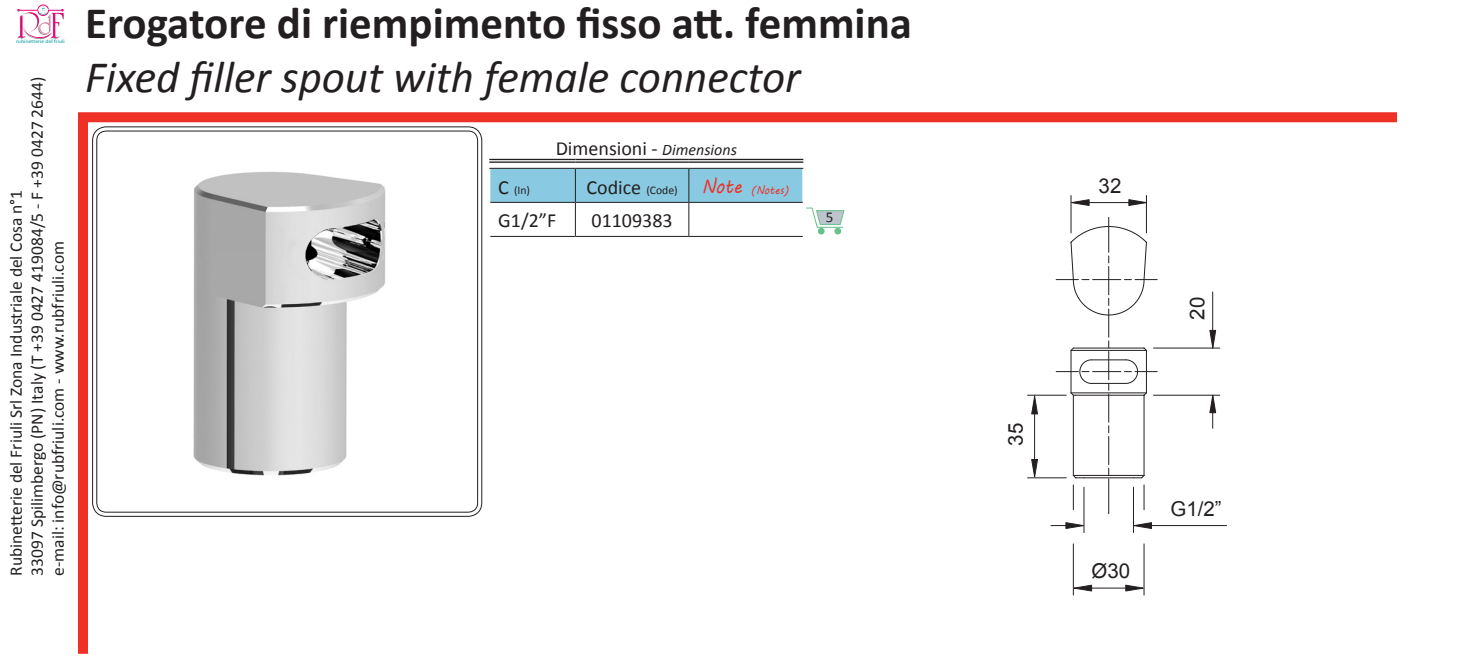
<style>
.page{position:relative;width:1475px;height:660px;background:#fff}
.page>*{position:absolute;margin:0;border:0;box-sizing:border-box;transform-origin:0 0}
.t1{font:700 45px "Calibri";color:#231f20}
.t2{font:italic 45px "Calibri";color:#231f20}
.t3{font:20.5px "Arial";color:#231f20}
.t4{font:20px "Calibri";color:#231f20}
.t5{font:17.5px/21px "Calibri";color:#231f20}
.t6{font:15px "Calibri";color:#231f20}
.t7{font:11.75px "MV Boli";color:#ef3026;scale:.85 1}
.t8{font:11.75px "Calibri";color:#231f20}
.t9{font:5px "Rotis Sans Serif";letter-spacing:.015em;color:#0095a1;scale:1.1 1}
.s1{font-style:italic;font-size:16px}
.s2{font-size:20px}
.s3{font-size:11.75px}
</style>
<div class="page">
<div style="left:78px;top:112px;width:1318px;height:10px;background:#ef3026"></div>
<div style="left:78px;top:116px;width:10px;height:537px;background:#ef3026"></div>
<svg style="left:18px;top:5px;width:45px;height:34px"></svg>
<img style="left:193px;top:171px;width:193px;height:305px">
<div style="left:92px;top:126px;width:390px;height:390px;border:5px solid #fff;border-radius:12px"></div>
<div style="left:96px;top:130px;width:382px;height:382px;border:1px solid #231f20;border-radius:10px"></div>
<hr style="left:1108px;top:478px;width:1px;height:35px;background:#231f20">
<hr style="left:1108px;top:217px;width:1px;height:35px;background:#231f20">
<hr style="left:1027px;top:477px;width:39px;height:1px;background:#231f20">
<hr style="left:1027px;top:394px;width:39px;height:1px;background:#231f20">
<hr style="left:1033px;top:411px;width:1px;height:50px;background:#231f20">
<hr style="left:1070px;top:195px;width:1px;height:38px;background:#231f20">
<hr style="left:1145px;top:195px;width:1px;height:38px;background:#231f20">
<hr style="left:1087px;top:202px;width:42px;height:1px;background:#231f20">
<svg style="left:1070px;top:199px;width:19px;height:7px"></svg>
<svg style="left:1073px;top:584px;width:18px;height:7px"></svg>
<svg style="left:1125px;top:584px;width:18px;height:7px"></svg>
<svg style="left:1031px;top:458px;width:6px;height:19px"></svg>
<svg style="left:1030px;top:394px;width:7px;height:20px"></svg>
<svg style="left:1128px;top:199px;width:19px;height:7px"></svg>
<hr style="left:1153px;top:394px;width:66px;height:1px;background:#231f20">
<hr style="left:1153px;top:347px;width:66px;height:1px;background:#231f20">
<svg style="left:1208px;top:394px;width:7px;height:34px"></svg>
<hr style="left:1211px;top:292px;width:1px;height:39px;background:#231f20">
<svg style="left:1208px;top:329px;width:7px;height:19px"></svg>
<hr style="left:1083px;top:487px;width:1px;height:45px;background:#231f20">
<hr style="left:1132px;top:487px;width:1px;height:45px;background:#231f20">
<svg style="left:1050px;top:522px;width:33px;height:6px"></svg>
<hr style="left:1149px;top:524px;width:77px;height:1px;background:#231f20">
<svg style="left:1055px;top:226px;width:101px;height:252px"></svg>
<svg style="left:1133px;top:521px;width:18px;height:7px"></svg>
<svg style="left:1072px;top:485px;width:1px;height:24px"></svg>
<svg style="left:1143px;top:484px;width:1px;height:25px"></svg>
<hr style="left:1089px;top:587px;width:38px;height:1px;background:#231f20">
<hr style="left:1143px;top:543px;width:1px;height:51px;background:#231f20">
<hr style="left:1072px;top:543px;width:1px;height:51px;background:#231f20">
<hr style="left:489px;top:159px;width:86px;height:4px;background:#e8e8e8">
<hr style="left:575px;top:236px;width:113px;height:1px;background:#231f20">
<hr style="left:575px;top:203px;width:1px;height:33px;background:#231f20">
<hr style="left:490px;top:236px;width:85px;height:1px;background:#231f20">
<hr style="left:489px;top:159px;width:86px;height:1px;background:#231f20">
<hr style="left:489px;top:161px;width:86px;height:2px;background:#231f20">
<hr style="left:489px;top:168px;width:86px;height:1px;background:#231f20">
<hr style="left:688px;top:203px;width:1px;height:33px;background:#231f20">
<hr style="left:688px;top:236px;width:114px;height:1px;background:#231f20">
<svg style="left:490px;top:158px;width:354px;height:76px"></svg>
<p class="t9" style="left:16px;top:39px;width:46px">rubinetterie del friuli</p>
<p class="t5" style="left:6px;top:575px;width:500px;rotate:-90deg">Rubinetterie del Friuli Srl Zona Industriale del Cosa n°1<br>33097 Spilimbergo (PN) Italy (T +39 0427 419084/5 - F +39 0427 2644) e-mail: info@rubfriuli.com - www.rubfriuli.com</p>
<p class="t1" style="left:85px;top:-6px;width:828px">Erogatore di riempimento fisso att. femmina</p>
<p class="t2" style="left:85px;top:46px;width:717px">Fixed filler spout with female connector</p>
<p class="t4" style="left:555px;top:136px;width:183px">Dimensioni - <span class="s1">Dimensions</span></p>
<p class="t8" style="left:498px;top:182px;width:33px"><span class="s2">C</span> (In)</p>
<p class="t4" style="left:586px;top:174px;width:93px">Codice <span class="s3">(Code)</span></p>
<p class="t7" style="left:702px;top:181px;width:104px"><span class="s2">Note</span> (Notes)</p>
<p class="t4" style="left:498px;top:207px;width:60px">G1/2”F</p>
<p class="t4" style="left:591px;top:207px;width:83px">01109383</p>
<p class="t6" style="left:825px;top:208px;width:9px">5</p>
<p class="t3" style="left:1001px;top:445px;width:24px;rotate:-90deg">35</p>
<p class="t3" style="left:1098px;top:173px;width:24px">32</p>
<p class="t3" style="left:1183px;top:319px;width:24px;rotate:-90deg">20</p>
<p class="t3" style="left:1091px;top:556px;width:40px">Ø30</p>
<p class="t3" style="left:1170px;top:495px;width:53px">G1/2”</p>
</div>
